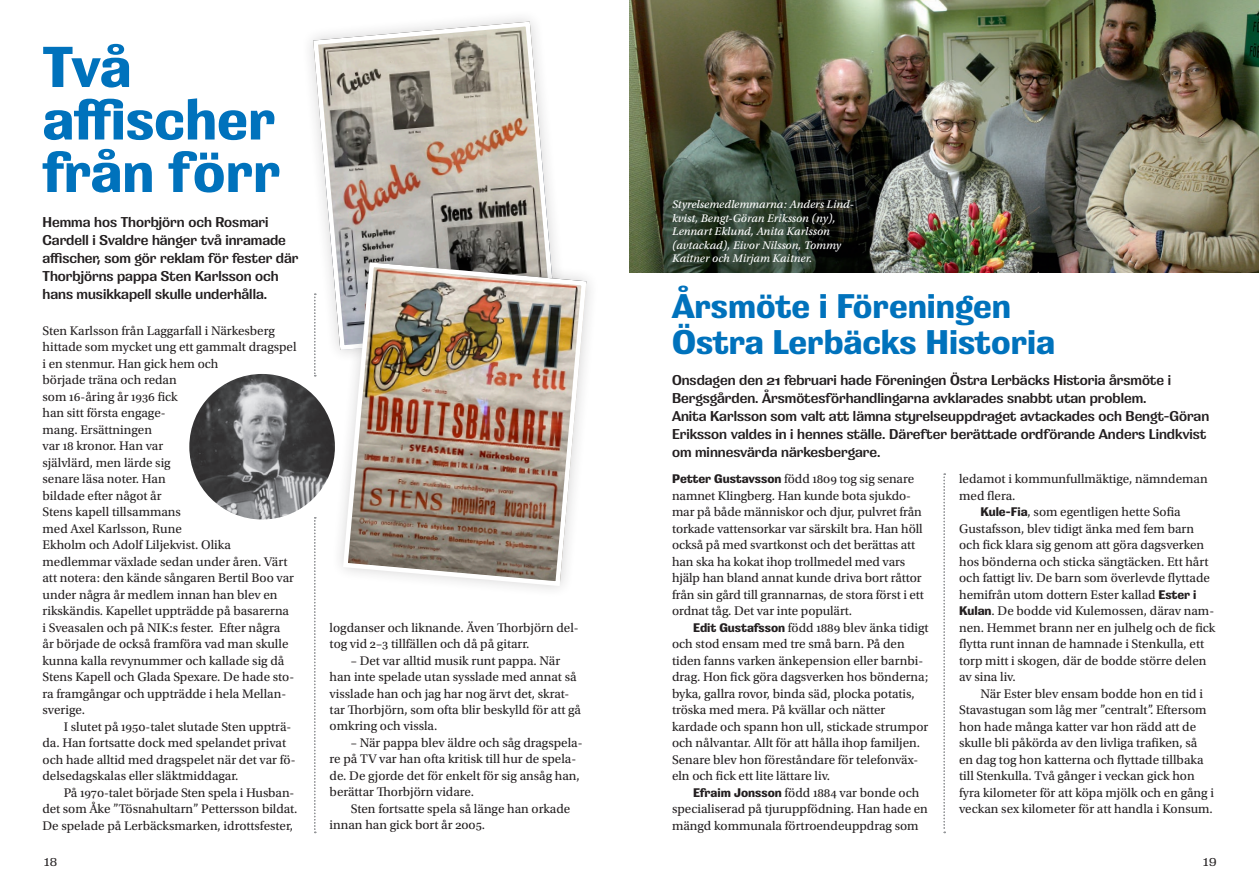
<style>
.page{position:relative;width:1259px;height:893px;background:#fff}
.page>*{position:absolute;margin:0;border:0;box-sizing:border-box;transform-origin:0 0}
.t1{font:700 60.6px/52.5px "Grange";color:#0072bc}
.t2{font:700 36px/36px "Grange";color:#0072bc}
.t3{font:600 15px/18px "Grange";color:#231f20}
.t4{font:13.2px/16.5px "Utopia Std";color:#231f20}
.t5{font:500 12px "Grange";color:#231f20}
.t6{font:11.7px/13.5px "Utopia Std Capt It";color:#fff}
.s1{font-family:"Grange";font-weight:700}
</style>
<div class="page">
<svg style="left:314px;top:517px;width:2px;height:316px"></svg>
<svg style="left:314px;top:363px;width:2px;height:13px"></svg>
<svg style="left:311px;top:19px;width:244px;height:333px"></svg>
<div style="left:330px;top:249px;width:269px;height:350px;background:#231f20;opacity:.2"></div>
<img style="left:341px;top:260px;width:248px;height:328px">
<img style="left:189px;top:374px;width:146px;height:145px;border-radius:73px">
<svg style="left:943px;top:473px;width:2px;height:360px"></svg>
<img style="left:629px;top:0;width:630px;height:273px">
<h1 class="t1" style="left:43px;top:40px;width:239px">Två affischer från förr</h1>
<p class="t3" style="left:43px;top:212px;width:257px">Hemma hos Thorbjörn och Rosmari Cardell i Svaldre hänger två inramade affischer, som gör reklam för fester där Thorbjörns pappa Sten Karlsson och hans musikkapell skulle underhålla.</p>
<p class="t4" style="left:43px;top:322px;width:256px">Sten Karlsson från Laggarfall i Närkesberg hittade som mycket ung ett gammalt dragspel i en stenmur. Han gick hem och<br>började träna och redan<br>som 16-åring år 1936 fick<br>han sitt första engage-<br>mang. Ersättningen<br>var 18 kronor. Han var<br>självlärd, men lärde sig<br>senare läsa noter. Han<br>bildade efter något år<br>Stens kapell tillsammans<br>med Axel Karlsson, Rune<br>Ekholm och Adolf Liljekvist. Olika medlemmar växlade sedan under åren. Värt att notera: den kände sångaren Bertil Boo var under några år medlem innan han blev en rikskändis. Kapellet uppträdde på basarerna<br>i Sveasalen och på NIK:s fester. Efter några<br>år började de också framföra vad man skulle kunna kalla revynummer och kallade sig då<br>Stens Kapell och Glada Spexare. De hade sto&shy;ra framgångar och uppträdde i hela Mellan&shy;sverige.</p>
<p class="t4" style="left:43px;top:718px;width:254px;text-indent:21px">I slutet på 1950-talet slutade Sten uppträ&shy;da. Han fortsatte dock med spelandet privat och hade alltid med dragspelet när det var fö&shy;delsedagskalas eller släktmiddagar.</p>
<p class="t4" style="left:43px;top:784px;width:256px;text-indent:21px">På 1970-talet började Sten spela i Husban&shy;det som Åke ”Tösnahultarn” Pettersson bildat.<br>De spelade på Lerbäcksmarken, idrottsfester,</p>
<p class="t4" style="left:330px;top:619px;width:251px">logdanser och liknande. Även Thorbjörn del&shy;tog vid 2–3 tillfällen och då på gitarr.</p>
<p class="t4" style="left:330px;top:652px;width:253px;text-indent:21px">– Det var alltid musik runt pappa. När han inte spelade utan sysslade med annat så visslade han och jag har nog ärvt det, skrat&shy;tar Thorbjörn, som ofta blir beskylld för att gå omkring och vissla.</p>
<p class="t4" style="left:330px;top:735px;width:254px;text-indent:21px">– När pappa blev äldre och såg dragspela&shy;re på TV var han ofta kritisk till hur de spela&shy;de. De gjorde det för enkelt för sig ansåg han, berättar Thorbjörn vidare.</p>
<p class="t4" style="left:330px;top:801px;width:242px;text-indent:21px">Sten fortsatte spela så länge han orkade innan han gick bort år 2005.</p>
<p class="t6" style="left:672px;top:198px;width:183px">Styrelsemedlemmarna: Anders Lind&shy;kvist, Bengt-Göran Eriksson (ny), Lennart Eklund, Anita Karlsson (avtackad), Eivor Nilsson, Tommy Kaitner och Mirjam Kaitner.</p>
<h2 class="t2" style="left:672px;top:288px;width:385px">Årsmöte i Föreningen<br>Östra Lerbäcks Historia</h2>
<p class="t3" style="left:672px;top:371px;width:539px">Onsdagen den 21 februari hade Föreningen Östra Lerbäcks Historia årsmöte i Bergsgården. Årsmötesförhandlingarna avklarades snabbt utan problem.<br>Anita Karlsson som valt att lämna styrelseuppdraget avtackades och Bengt-Göran Eriksson valdes in i hennes ställe. Därefter berättade ordförande Anders Lindkvist om minnesvärda närkesbergare.</p>
<p class="t4" style="left:672px;top:471px;width:253px"><span class="s1">Petter Gustavsson</span> född 1809 tog sig senare namnet Klingberg. Han kunde bota sjukdo&shy;mar på både människor och djur, pulvret från torkade vattensorkar var särskilt bra. Han höll också på med svartkonst och det berättas att han ska ha kokat ihop trollmedel med vars hjälp han bland annat kunde driva bort råttor från sin gård till grannarnas, de stora först i ett ordnat tåg. Det var inte populärt.</p>
<p class="t4" style="left:672px;top:619px;width:258px;text-indent:21px"><span class="s1">Edit Gustafsson</span> född 1889 blev änka tidigt och stod ensam med tre små barn. På den tiden fanns varken änkepension eller barnbi&shy;drag. Hon fick göra dagsverken hos bönderna; byka, gallra rovor, binda säd, plocka potatis, tröska med mera. På kvällar och nätter kardade och spann hon ull, stickade strumpor och nålvantar. Allt för att hålla ihop familjen.<br>Senare blev hon föreståndare för telefonväx&shy;eln och fick ett lite lättare liv.</p>
<p class="t4" style="left:672px;top:784px;width:257px;text-indent:21px"><span class="s1">Efraim Jonsson</span> född 1884 var bonde och specialiserad på tjuruppfödning. Han hade en mängd kommunala förtroendeuppdrag som</p>
<p class="t4" style="left:959px;top:471px;width:250px">ledamot i kommunfullmäktige, nämndeman</p>
<p class="t4" style="left:959px;top:487px;width:58px">med flera.</p>
<p class="t4" style="left:980px;top:504px;width:202px"><span class="s1">Kule-Fia</span>, som egentligen hette Sofia</p>
<p class="t4" style="left:959px;top:520px;width:236px">Gustafsson, blev tidigt änka med fem barn</p>
<p class="t4" style="left:959px;top:537px;width:247px">och fick klara sig genom att göra dagsverken</p>
<p class="t4" style="left:959px;top:553px;width:251px">hos bönderna och sticka sängtäcken. Ett hårt</p>
<p class="t4" style="left:959px;top:570px;width:252px">och fattigt liv. De barn som överlevde flyttade</p>
<p class="t4" style="left:959px;top:586px;width:239px">hemifrån utom dottern Ester kallad <span class="s1">Ester i</span></p>
<p class="t4" style="left:959px;top:603px;width:256px"><span class="s1">Kulan</span>. De bodde vid Kulemossen, därav nam-</p>
<p class="t4" style="left:959px;top:619px;width:258px">nen. Hemmet brann ner en julhelg och de fick</p>
<p class="t4" style="left:959px;top:636px;width:246px">flytta runt innan de hamnade i Stenkulla, ett</p>
<p class="t4" style="left:959px;top:652px;width:249px">torp mitt i skogen, där de bodde större delen</p>
<p class="t4" style="left:959px;top:669px;width:58px">av sina liv.</p>
<p class="t4" style="left:980px;top:685px;width:224px">När Ester blev ensam bodde hon en tid i</p>
<p class="t4" style="left:959px;top:702px;width:249px">Stavastugan som låg mer ”centralt”. Eftersom</p>
<p class="t4" style="left:959px;top:718px;width:238px">hon hade många katter var hon rädd att de</p>
<p class="t4" style="left:959px;top:735px;width:240px">skulle bli påkörda av den livliga trafiken, så</p>
<p class="t4" style="left:959px;top:751px;width:246px">en dag tog hon katterna och flyttade tillbaka</p>
<p class="t4" style="left:959px;top:768px;width:237px">till Stenkulla. Två gånger i veckan gick hon</p>
<p class="t4" style="left:959px;top:784px;width:256px">fyra kilometer för att köpa mjölk och en gång i</p>
<p class="t4" style="left:959px;top:801px;width:255px">veckan sex kilometer för att handla i Konsum.</p>
<p class="t5" style="left:43px;top:855px;width:16px">18</p>
<p class="t5" style="left:1202px;top:855px;width:16px">19</p>
</div>
